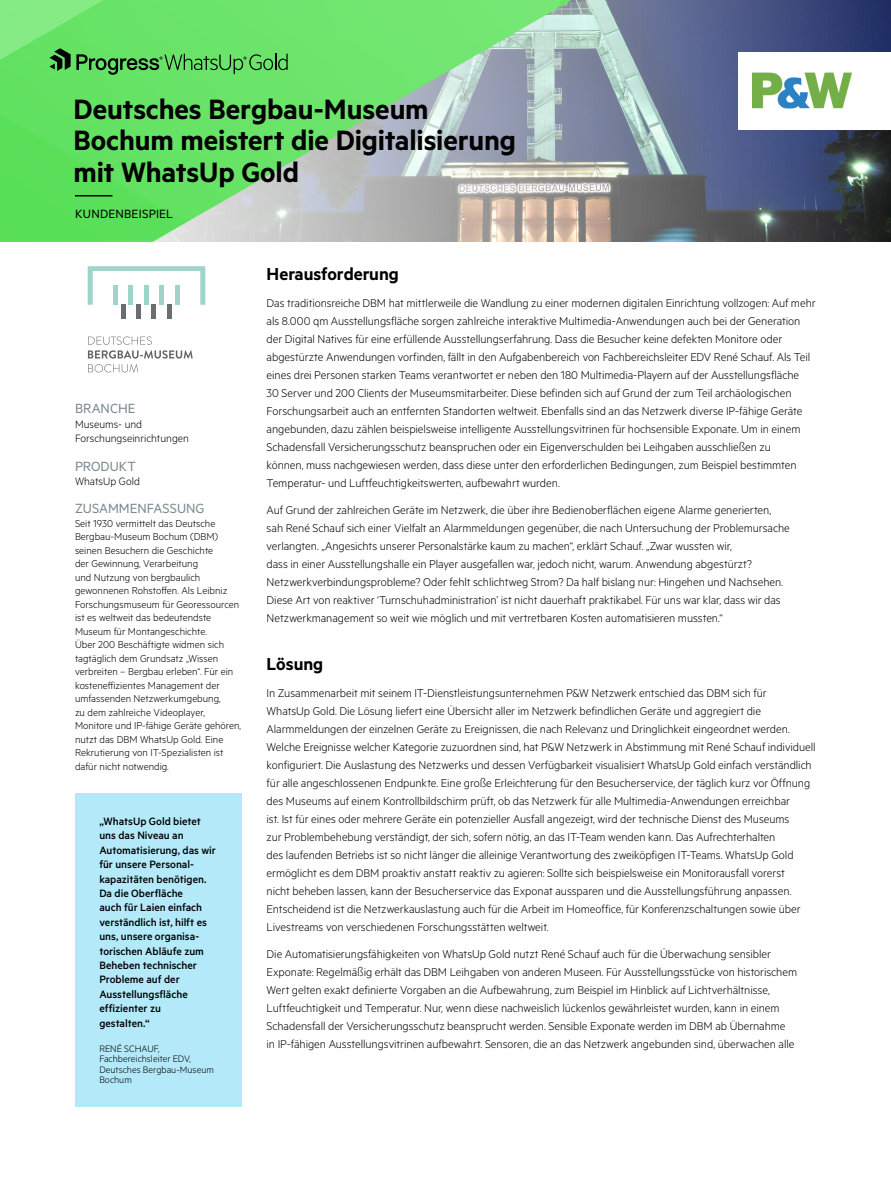
<style>
.page{position:relative;width:891px;height:1188px;background:#fff}
.page>*{position:absolute;margin:0;border:0;box-sizing:border-box;transform-origin:0 0}
.t1{font:600 31.5px/31.5px "Metric";letter-spacing:-.005em;color:#000}
.Body_2{font:600 19.5px "Metric";letter-spacing:-.005em;color:#000}
.Side_Bar_Text{font:15px "Metric";letter-spacing:.005em;color:#7c878e}
.Side_Bar_Title{font:15px "Metric";letter-spacing:.005em;color:#7c878e}
.t2{font:13.5px "Metric";letter-spacing:.015em;color:#000}
.Body_1{font:300 12.75px/18px "Metric";letter-spacing:-.005em;color:#000}
.Quotes_Names{font:500 12px/14.4px "Metric";color:#000}
.Side_Bar_Text-2{font:300 12px/14.4px "Metric";color:#000}
.Side_Bar_Text-3{font:300 11.25px/13.5px "Metric";color:#000}
.Quotes_Names-2{font:300 10.5px/10.5px "Metric";color:#000}
.s1{font-family:"Myriad Pro"}
</style>
<div class="page">
<svg style="left:597px;top:0;width:294px;height:242px;background:#5c6880"></svg>
<svg style="left:561px;top:0;width:36px;height:219px;background:#9da4ac"></svg>
<svg style="left:0;top:0;width:561px;height:242px;background:#89d38b"></svg>
<svg style="left:0;top:0;width:288px;height:75px;background:#66d765"></svg>
<svg style="left:88px;top:266px;width:117px;height:39px"></svg>
<div style="left:113px;top:285px;width:5px;height:20px;background:#9fd4cb"></div>
<div style="left:144px;top:285px;width:5px;height:20px;background:#9fd4cb"></div>
<div style="left:128px;top:285px;width:5px;height:20px;background:#9fd4cb"></div>
<div style="left:159px;top:285px;width:5px;height:20px;background:#9fd4cb"></div>
<div style="left:136px;top:305px;width:5px;height:14px;background:#6c6d70"></div>
<div style="left:167px;top:305px;width:5px;height:14px;background:#6c6d70"></div>
<div style="left:121px;top:305px;width:5px;height:14px;background:#6c6d70"></div>
<div style="left:151px;top:305px;width:5px;height:14px;background:#6c6d70"></div>
<div style="left:175px;top:285px;width:5px;height:20px;background:#9fd4cb"></div>
<hr style="left:75px;top:195px;width:37px;height:1px;background:#000">
<div style="left:75px;top:793px;width:167px;height:314px;background:#b3e9f8"></div>
<div style="left:738px;top:52px;width:153px;height:78px;background:#fff"></div>
<svg style="left:88px;top:337px;width:105px;height:35px"></svg>
<img style="left:752px;top:72px;width:100px;height:37px">
<h1 class="t1" style="left:74px;top:92px;width:444px">Deutsches Bergbau-Museum<br>Bochum meistert die Digitalisierung mit WhatsUp Gold</h1>
<p class="t2" style="left:75px;top:206px;width:99px">KUNDENBEISPIEL</p>
<p class="Side_Bar_Title" style="left:75px;top:400px;width:62px">BRANCHE</p>
<p class="Side_Bar_Text-2" style="left:75px;top:416px;width:116px">Museums- und<br>Forschungseinrichtungen</p>
<p class="Side_Bar_Text" style="left:75px;top:457px;width:63px">PRODUKT</p>
<p class="Side_Bar_Text-2" style="left:75px;top:473px;width:66px">WhatsUp Gold</p>
<p class="Side_Bar_Text" style="left:75px;top:500px;width:131px">ZUSAMMENFASSUNG</p>
<p class="Side_Bar_Text-3" style="left:75px;top:516px;width:168px">Seit 1930 vermittelt das Deutsche Bergbau-Museum Bochum (DBM) seinen Besuchern die Geschichte<br>der Gewinnung, Verarbeitung<br>und Nutzung von bergbaulich gewonnenen Rohstoffen. Als Leibniz Forschungsmuseum für Georessourcen ist es weltweit das bedeutendste Museum für Montangeschichte.<br>Über 200 Beschäftigte widmen sich tagtäglich dem Grundsatz „Wissen verbreiten – Bergbau erleben“. Für ein kosteneffizientes Management der umfassenden Netzwerkumgebung,<br>zu dem zahlreiche Videoplayer, Monitore und IP-fähige Geräte gehören, nutzt das DBM WhatsUp Gold. Eine Rekrutierung von IT-Spezialisten ist dafür nicht notwendig.</p>
<p class="Quotes_Names" style="left:99px;top:814px;width:118px">„WhatsUp Gold bietet uns das Niveau an<br>Automatisierung, das wir für unsere Personal&shy;kapazitäten benötigen.<br>Da die Oberfläche<br>auch für Laien einfach verständlich ist, hilft es uns, unsere organisa&shy;torischen Abläufe zum<br>Beheben technischer<br>Probleme auf der<br>Ausstellungsfläche effizienter zu<br>gestalten.“</p>
<p class="Quotes_Names-2" style="left:99px;top:1043px;width:116px">RENÉ SCHAUF,<br>Fachbereichsleiter EDV,<br>Deutsches Bergbau-Museum<br>Bochum</p>
<p class="Body_2" style="left:267px;top:262px;width:134px">Herausforderung</p>
<p class="Body_1" style="left:267px;top:293px;width:550px">Das traditionsreiche DBM hat mittlerweile die Wandlung zu einer modernen digitalen Einrichtung vollzogen: Auf mehr als 8.000 qm Ausstellungsfläche sorgen zahlreiche interaktive Multimedia-Anwendungen auch bei der Generation der Digital Natives für eine erfüllende Ausstellungserfahrung. Dass die Besucher keine defekten Monitore oder abgestürzte Anwendungen vorfinden, fällt in den Aufgabenbereich von Fachbereichsleiter EDV René Schauf. Als Teil eines drei Personen starken Teams verantwortet er neben den 180 Multimedia-Playern auf der Ausstellungsfläche<br>30 Server und 200 Clients der Museumsmitarbeiter. Diese befinden sich auf Grund der zum Teil archäologischen Forschungsarbeit auch an entfernten Standorten weltweit. Ebenfalls sind an das Netzwerk diverse IP-fähige Geräte angebunden, dazu zählen beispielsweise intelligente Ausstellungsvitrinen für hochsensible Exponate. Um in einem Schadensfall Versicherungsschutz beanspruchen oder ein Eigenverschulden bei Leihgaben ausschlie<span class="s1">ß</span>en zu<br>können, muss nachgewiesen werden, dass diese unter den erforderlichen Bedingungen, zum Beispiel bestimmten Temperatur- und Luftfeuchtigkeitswerten, aufbewahrt wurden.</p>
<p class="Body_1" style="left:267px;top:500px;width:525px">Auf Grund der zahlreichen Geräte im Netzwerk, die über ihre Bedienoberflächen eigene Alarme generierten, sah René Schauf sich einer Vielfalt an Alarmmeldungen gegenüber, die nach Untersuchung der Problemursache verlangten. „Angesichts unserer Personalstärke kaum zu machen“, erklärt Schauf. „Zwar wussten wir,<br>dass in einer Ausstellungshalle ein Player ausgefallen war, jedoch nicht, warum. Anwendung abgestürzt?<br>Netzwerkverbindungsprobleme? Oder fehlt schlichtweg Strom? Da half bislang nur: Hingehen und Nachsehen.<br>Diese Art von reaktiver ‘Turnschuhadministration’ ist nicht dauerhaft praktikabel. Für uns war klar, dass wir das Netzwerkmanagement so weit wie möglich und mit vertretbaren Kosten automatisieren mussten.“</p>
<p class="Body_2" style="left:267px;top:652px;width:58px">Lösung</p>
<p class="Body_1" style="left:267px;top:683px;width:551px">In Zusammenarbeit mit seinem IT-Dienstleistungsunternehmen P&amp;W Netzwerk entschied das DBM sich für<br>WhatsUp Gold. Die Lösung liefert eine Übersicht aller im Netzwerk befindlichen Geräte und aggregiert die Alarmmeldungen der einzelnen Geräte zu Ereignissen, die nach Relevanz und Dringlichkeit eingeordnet werden.<br>Welche Ereignisse welcher Kategorie zuzuordnen sind, hat P&amp;W Netzwerk in Abstimmung mit René Schauf individuell konfiguriert. Die Auslastung des Netzwerks und dessen Verfügbarkeit visualisiert WhatsUp Gold einfach verständlich für alle angeschlossenen Endpunkte. Eine gro<span class="s1">ß</span>e Erleichterung für den Besucherservice, der täglich kurz vor Öffnung des Museums auf einem Kontrollbildschirm prüft, ob das Netzwerk für alle Multimedia-Anwendungen erreichbar<br>ist. Ist für eines oder mehrere Geräte ein potenzieller Ausfall angezeigt, wird der technische Dienst des Museums<br>zur Problembehebung verständigt, der sich, sofern nötig, an das IT-Team wenden kann. Das Aufrechterhalten<br>des laufenden Betriebs ist so nicht länger die alleinige Verantwortung des zweiköpfigen IT-Teams. WhatsUp Gold ermöglicht es dem DBM proaktiv anstatt reaktiv zu agieren: Sollte sich beispielsweise ein Monitorausfall vorerst<br>nicht beheben lassen, kann der Besucherservice das Exponat aussparen und die Ausstellungsführung anpassen.<br>Entscheidend ist die Netzwerkauslastung auch für die Arbeit im Homeoffice, für Konferenzschaltungen sowie über Livestreams von verschiedenen Forschungsstätten weltweit.</p>
<p class="Body_1" style="left:267px;top:944px;width:532px">Die Automatisierungsfähigkeiten von WhatsUp Gold nutzt René Schauf auch für die Überwachung sensibler Exponate: Regelmä<span class="s1">ß</span>ig erhält das DBM Leihgaben von anderen Museen. Für Ausstellungsstücke von historischem Wert gelten exakt definierte Vorgaben an die Aufbewahrung, zum Beispiel im Hinblick auf Lichtverhältnisse, Luftfeuchtigkeit und Temperatur. Nur, wenn diese nachweislich lückenlos gewährleistet wurden, kann in einem Schadensfall der Versicherungsschutz beansprucht werden. Sensible Exponate werden im DBM ab Übernahme in IP-fähigen Ausstellungsvitrinen aufbewahrt. Sensoren, die an das Netzwerk angebunden sind, überwachen alle</p>
</div>
